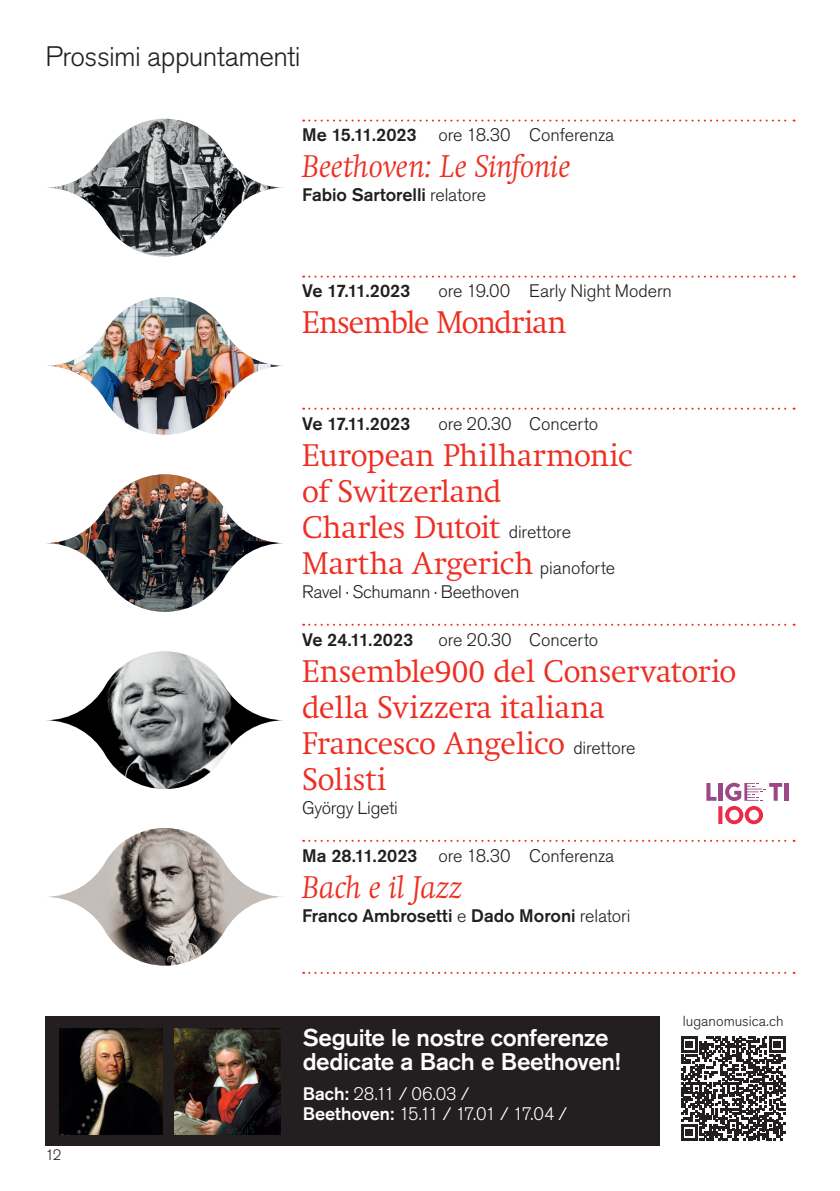
<style>
.page{position:relative;width:840px;height:1191px;background:#fff}
.page>*{position:absolute;margin:0;border:0;box-sizing:border-box;transform-origin:0 0}
.t1{font:300 32px/36px "Swift Neue LT Pro";letter-spacing:-.005em;color:#ee2e22}
.t2{font:italic 300 32px "Swift Neue LT Pro";letter-spacing:-.005em;color:#ee2e22}
.t3{font:300 32px "Swift Neue LT Pro";letter-spacing:-.035em;color:#ee2e22}
.t4{font:300 28px "Akzidenz Grotesk Pro";letter-spacing:-.02em;color:#231f20}
.t5{font:500 24px/24px "Akzidenz Grotesk Pro";letter-spacing:-.015em;color:#fff}
.t6{font:300 18px "Akzidenz Grotesk Pro";letter-spacing:-.005em;color:#231f20}
.t7{font:500 18px "Akzidenz Grotesk Pro";letter-spacing:-.005em;color:#231f20}
.t8{font:300 18px/20px "Akzidenz Grotesk Pro";letter-spacing:-.07em;color:#fff}
.t9{font:300 15px "Akzidenz Grotesk Pro";color:#231f20}
.t10{font:300 14.4px "Akzidenz Grotesk Pro";color:#231f20}
.s1{font-weight:500}
.s2{font-weight:300}
.s3{font-family:"Akzidenz Grotesk Pro";font-size:18px;color:#231f20}
</style>
<div class="page">
<svg style="left:681px;top:1036px;width:103px;height:104px"></svg>
<div style="left:45px;top:1016px;width:615px;height:129px;background:#231f20"></div>
<img style="left:59px;top:1028px;width:104px;height:106px">
<img style="left:174px;top:1028px;width:106px;height:106px">
<svg style="left:303px;top:120px;width:491px;height:2px"></svg>
<svg style="left:303px;top:276px;width:491px;height:2px"></svg>
<svg style="left:303px;top:408px;width:491px;height:2px"></svg>
<svg style="left:303px;top:624px;width:491px;height:2px"></svg>
<svg style="left:303px;top:840px;width:491px;height:2px"></svg>
<svg style="left:303px;top:972px;width:491px;height:2px"></svg>
<img style="left:47px;top:119px;width:236px;height:137px">
<img style="left:47px;top:297px;width:236px;height:138px">
<img style="left:46px;top:474px;width:237px;height:138px">
<img style="left:46px;top:651px;width:237px;height:138px">
<img style="left:48px;top:828px;width:234px;height:137px">
<hr style="left:784px;top:783px;width:4px;height:17px;background:#9b4986">
<svg style="left:706px;top:782px;width:75px;height:42px"></svg>
<p class="t4" style="left:45px;top:38px;width:257px">Prossimi appuntamenti</p>
<p class="t6" style="left:302px;top:123px;width:313px"><span class="s1">Me 15.11.2023</span> ore 18.30 Conferenza</p>
<p class="t2" style="left:302px;top:147px;width:270px">Beethoven: Le Sinfonie</p>
<p class="t7" style="left:302px;top:183px;width:185px">Fabio Sartorelli <span class="s2">relatore</span></p>
<p class="t7" style="left:302px;top:279px;width:109px">Ve 17.11.2023</p>
<p class="t6" style="left:438px;top:279px;width:235px">ore 19.00 Early Night Modern</p>
<p class="t3" style="left:302px;top:304px;width:265px">Ensemble Mondrian</p>
<p class="t7" style="left:302px;top:411px;width:109px">Ve 17.11.2023</p>
<p class="t6" style="left:438px;top:411px;width:161px">ore 20.30 Concerto</p>
<p class="t1" style="left:302px;top:436px;width:331px">European Philharmonic of Switzerland<br>Charles Dutoit <span class="s3">direttore<br></span>Martha Argerich <span class="s3">pianoforte</span></p>
<p class="t6" style="left:302px;top:579px;width:219px">Ravel . Schumann . Beethoven</p>
<p class="t7" style="left:302px;top:627px;width:112px">Ve 24.11.2023</p>
<p class="t6" style="left:438px;top:627px;width:161px">ore 20.30 Concerto</p>
<p class="t1" style="left:302px;top:652px;width:435px">Ensemble900 del Conservatorio della Svizzera italiana<br>Francesco Angelico <span class="s3">direttore<br></span>Solisti</p>
<p class="t6" style="left:302px;top:795px;width:97px">György Ligeti</p>
<p class="t6" style="left:302px;top:843px;width:313px"><span class="s1">Ma 28.11.2023</span> ore 18.30 Conferenza</p>
<p class="t2" style="left:302px;top:867px;width:161px">Bach e il Jazz</p>
<p class="t7" style="left:302px;top:903px;width:330px">Franco Ambrosetti <span class="s2">e</span> Dado Moroni <span class="s2">relatori</span></p>
<p class="t9" style="left:45px;top:1145px;width:18px">12</p>
<p class="t5" style="left:302px;top:1025px;width:319px">Seguite le nostre conferenze dedicate a Bach e Beethoven!</p>
<p class="t8" style="left:302px;top:1084px;width:266px"><span class="s1">Bach:</span> 28.11 / 06.03 /<br><span class="s1">Beethoven:</span> 15.11 / 17.01 / 17.04 /</p>
<p class="t10" style="left:682px;top:1011px;width:102px">luganomusica.ch</p>
</div>
